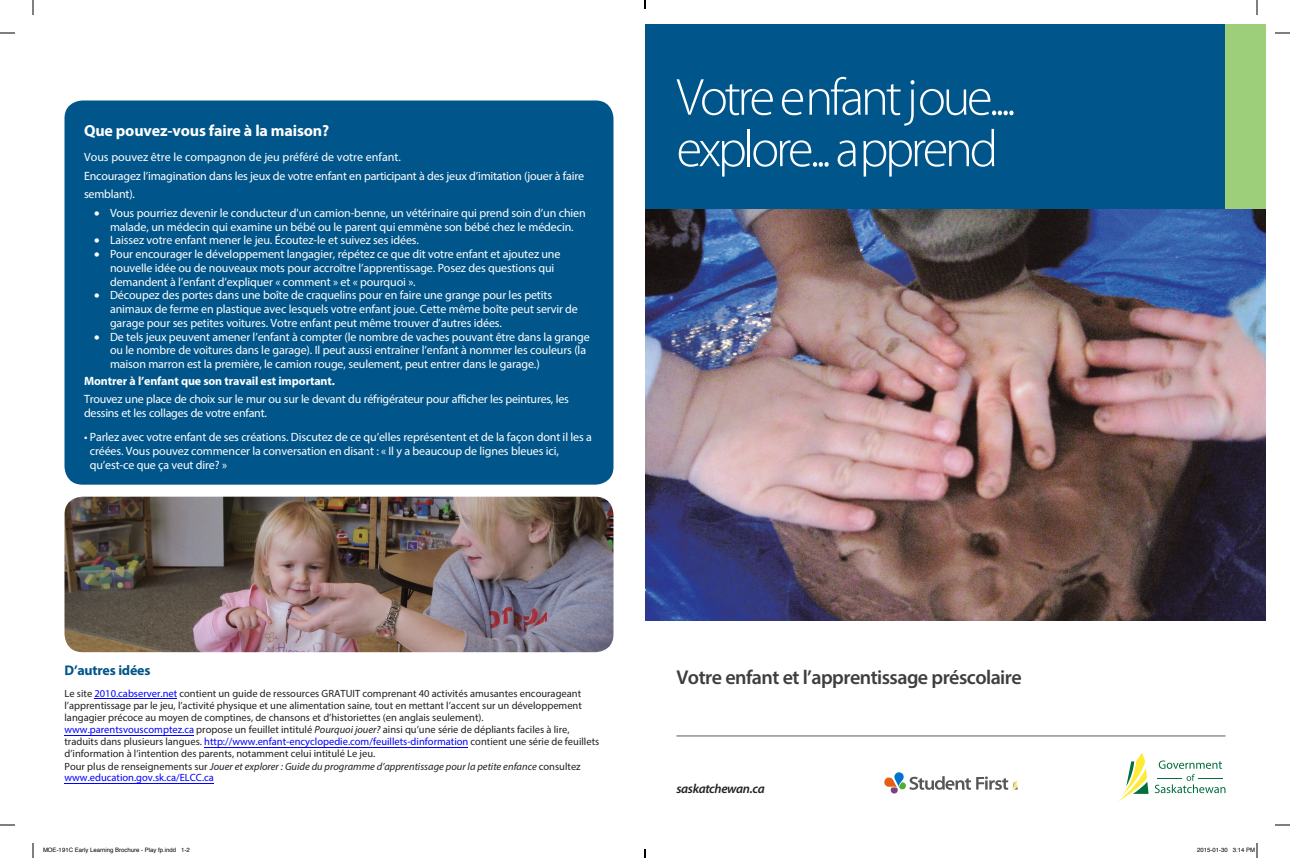
<style>
.page{position:relative;width:1290px;height:858px;background:#fff}
.page>*{position:absolute;margin:0;border:0;box-sizing:border-box;transform-origin:0 0}
.t1{font:300 52.5px/51.5px "Myriad Pro";letter-spacing:-.065em;color:#fff}
.t2{font:600 20px "Myriad Pro";letter-spacing:-.025em;color:#3e3e3f}
.t3{font:700 16px "Myriad Pro";letter-spacing:-.01em;color:#fff}
.t4{font:700 14px "Myriad Pro";letter-spacing:-.015em;color:#00568a}
.t5{font:italic 600 13px "Myriad Pro";letter-spacing:-.03em;color:#231f20}
.t6{font:12px/13.8px "Myriad Pro";letter-spacing:-.01em;color:#fff}
.t7{font:700 12px "Myriad Pro";letter-spacing:-.01em;color:#fff}
.t8{font:10.5px/12.1px "Myriad Pro";color:#231f20}
.t9{font:6px "Helvetica";color:#000}
.s1{color:#00f}
.s2{font-style:italic}
</style>
<div class="page">
<div style="left:64px;top:100px;width:550px;height:385px;background:#00568a;border-radius:18px"></div>
<img style="left:645px;top:208px;width:621px;height:412px">
<div style="left:645px;top:24px;width:581px;height:184px;background:#00568a"></div>
<svg style="left:1155px;top:760px;width:70px;height:33px"></svg>
<svg style="left:1118px;top:753px;width:31px;height:49px"></svg>
<svg style="left:884px;top:772px;width:134px;height:22px"></svg>
<hr style="left:676px;top:736px;width:550px;height:1px;background:#57585a">
<div style="left:1226px;top:24px;width:40px;height:184px;background:#9dcf7b"></div>
<img style="left:64px;top:497px;width:550px;height:155px">
<hr style="left:64px;top:783px;width:150px;height:1px;background:#00f">
<hr style="left:204px;top:747px;width:264px;height:1px;background:#00f">
<hr style="left:65px;top:735px;width:129px;height:1px;background:#00f">
<hr style="left:95px;top:699px;width:82px;height:1px;background:#00f">
<svg style="left:0;top:32px;width:15px;height:2px"></svg>
<svg style="left:1275px;top:32px;width:15px;height:2px"></svg>
<svg style="left:0;top:824px;width:15px;height:2px"></svg>
<svg style="left:1275px;top:824px;width:15px;height:2px"></svg>
<svg style="left:32px;top:0;width:2px;height:15px"></svg>
<svg style="left:32px;top:843px;width:2px;height:15px"></svg>
<svg style="left:1256px;top:0;width:2px;height:15px"></svg>
<svg style="left:1256px;top:843px;width:2px;height:15px"></svg>
<svg style="left:644px;top:0;width:2px;height:9px"></svg>
<svg style="left:644px;top:849px;width:2px;height:9px"></svg>
<h3 class="t3" style="left:84px;top:120px;width:247px">Que pouvez-vous faire à la maison?</h3>
<p class="t6" style="left:84px;top:148px;width:502px;line-height:18.5px">Vous pouvez être le compagnon de jeu préféré de votre enfant.<br>Encouragez l’imagination dans les jeux de votre enfant en participant à des jeux d’imitation (jouer à faire semblant).</p>
<p class="t6" style="left:94px;top:206px;width:493px;text-align:center">• Vous pourriez devenir le conducteur d'un camion-benne, un vétérinaire qui prend soin d’un chien malade, un médecin qui examine un bébé ou le parent qui emmène son bébé chez le médecin.</p>
<p class="t6" style="left:94px;top:233px;width:327px">• Laissez votre enfant mener le jeu. Écoutez-le et suivez ses idées.</p>
<p class="t6" style="left:110px;top:247px;width:452px;text-indent:-16px">• Pour encourager le développement langagier, répétez ce que dit votre enfant et ajoutez une nouvelle idée ou de nouveaux mots pour accroître l’apprentissage. Posez des questions qui demandent à l’enfant d’expliquer « comment » et « pourquoi ».</p>
<p class="t6" style="left:110px;top:288px;width:469px;text-indent:-16px">• Découpez des portes dans une boîte de craquelins pour en faire une grange pour les petits animaux de ferme en plastique avec lesquels votre enfant joue. Cette même boîte peut servir de garage pour ses petites voitures. Votre enfant peut même trouver d’autres idées.</p>
<p class="t6" style="left:110px;top:330px;width:481px;text-indent:-16px">• De tels jeux peuvent amener l’enfant à compter (le nombre de vaches pouvant être dans la grange ou le nombre de voitures dans le garage). Il peut aussi entraîner l’enfant à nommer les couleurs (la maison marron est la première, le camion rouge, seulement, peut entrer dans le garage.)</p>
<p class="t7" style="left:84px;top:373px;width:252px">Montrer à l’enfant que son travail est important.</p>
<p class="t6" style="left:84px;top:392px;width:486px">Trouvez une place de choix sur le mur ou sur le devant du réfrigérateur pour afficher les peintures, les dessins et les collages de votre enfant.</p>
<p class="t6" style="left:90px;top:430px;width:504px;text-indent:-6px">• Parlez avec votre enfant de ses créations. Discutez de ce qu’elles représentent et de la façon dont il les a créées. Vous pouvez commencer la conversation en disant : « Il y a beaucoup de lignes bleues ici, qu’est-ce que ça veut dire? »</p>
<p class="t4" style="left:64px;top:661px;width:88px">D’autres idées</p>
<p class="t8" style="left:64px;top:687px;width:536px">Le site <span class="s1">2010.cabserver.net</span> contient un guide de ressources GRATUIT comprenant 40 activités amusantes encourageant l’apprentissage par le jeu, l’activité physique et une alimentation saine, tout en mettant l’accent sur un développement langagier précoce au moyen de comptines, de chansons et d’historiettes (en anglais seulement). <span class="s1">www.parentsvouscomptez.ca</span> propose un feuillet intitulé <span class="s2">Pourquoi jouer?</span> ainsi qu’une série de dépliants faciles à lire, traduits dans plusieurs langues. <span class="s1">http://www.enfant-encyclopedie.com/feuillets-dinformation</span> contient une série de feuillets d’information à l’intention des parents, notamment celui intitulé Le jeu.<br>Pour plus de renseignements sur <span class="s2">Jouer et explorer : Guide du programme d’apprentissage pour la petite enfance</span> consultez <span class="s1">www.education.gov.sk.ca/ELCC.ca</span></p>
<h1 class="t1" style="left:677px;top:71px;width:341px">Votre enfant joue.... explore... apprend</h1>
<h2 class="t2" style="left:676px;top:665px;width:347px">Votre enfant et l’apprentissage préscolaire</h2>
<p class="t5" style="left:676px;top:780px;width:90px">saskatchewan.ca</p>
<p class="t9" style="left:43px;top:845px;width:148px">MOE-191C Early Learning Brochure - Play fp.indd 1-2</p>
<p class="t9" style="left:1197px;top:845px;width:60px">2015-01-30 3:14 PM</p>
</div>
